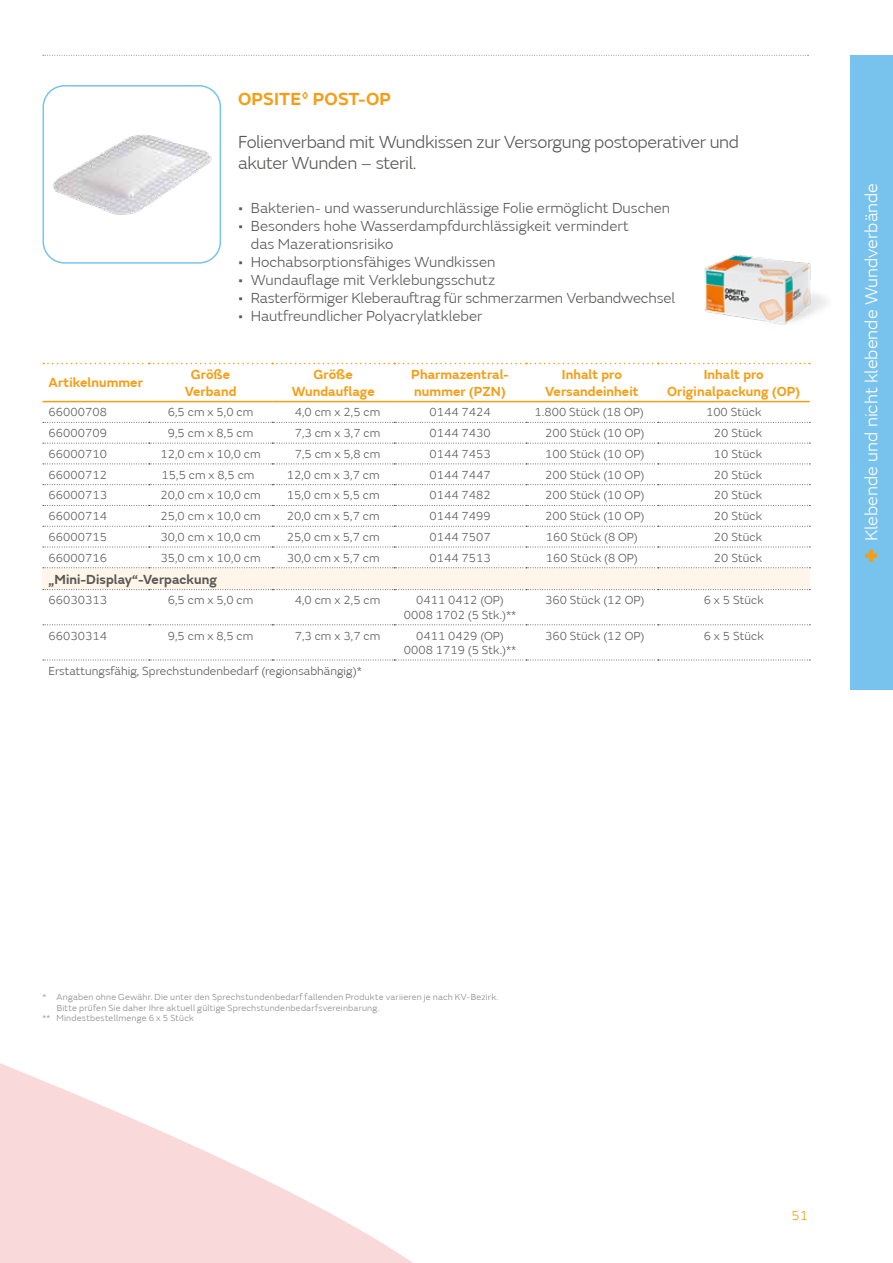
<style>
.page{position:relative;width:893px;height:1263px;background:#fff}
.page>*{position:absolute;margin:0;border:0;box-sizing:border-box;transform-origin:0 0}
.t1{font:300 18px/21.6px "SN Emeric";letter-spacing:-.02em;color:#575756}
.t2{font:300 18px "SN Emeric";color:#fff}
.t3{font:600 18px "SN Emeric";letter-spacing:.01em;color:#f59d15}
.t4{font:300 15px/18px "SN Emeric";color:#575756}
.t5{font:600 13.5px/16.2px "SN Emeric";letter-spacing:.005em;color:#f59d15;text-align:center}
.t6{font:600 13.5px "SN Emeric";letter-spacing:.005em;color:#575756}
.t7{font:300 13.5px "SN Emeric";color:#f59d15}
.t8{font:300 12px/14.4px "SN Emeric";letter-spacing:.005em;color:#575756;text-align:center}
.t9{font:300 9px "SN Emeric";letter-spacing:.025em;color:#878787}
</style>
<div class="page">
<svg style="left:43px;top:55px;width:765px;height:1px"></svg>
<svg style="left:0;top:1063px;width:413px;height:200px;fill:#f9d9da"></svg>
<div style="left:43px;top:568px;width:767px;height:22px;background:#fff5e8"></div>
<svg style="left:43px;top:363px;width:767px;height:38px"></svg>
<svg style="left:43px;top:422px;width:767px;height:1px"></svg>
<svg style="left:43px;top:443px;width:767px;height:1px"></svg>
<svg style="left:43px;top:463px;width:767px;height:1px"></svg>
<svg style="left:43px;top:484px;width:767px;height:1px"></svg>
<svg style="left:43px;top:505px;width:767px;height:1px"></svg>
<svg style="left:43px;top:526px;width:767px;height:1px"></svg>
<svg style="left:43px;top:547px;width:767px;height:1px"></svg>
<svg style="left:43px;top:567px;width:767px;height:1px"></svg>
<svg style="left:43px;top:624px;width:767px;height:1px"></svg>
<svg style="left:43px;top:660px;width:767px;height:1px"></svg>
<hr style="left:43px;top:401px;width:106px;height:1px;background:#f59d15">
<hr style="left:149px;top:401px;width:123px;height:1px;background:#f59d15">
<hr style="left:272px;top:401px;width:122px;height:1px;background:#f59d15">
<hr style="left:394px;top:401px;width:132px;height:1px;background:#f59d15">
<hr style="left:526px;top:401px;width:132px;height:1px;background:#f59d15">
<hr style="left:658px;top:401px;width:152px;height:1px;background:#f59d15">
<svg style="left:43px;top:589px;width:767px;height:1px"></svg>
<img style="left:43px;top:90px;width:175px;height:125px">
<div style="left:43px;top:85px;width:178px;height:179px;border:2px solid #78c3ed;border-radius:21px"></div>
<div style="left:850px;top:55px;width:43px;height:634px;background:#78c3ed"></div>
<svg style="left:865px;top:550px;width:12px;height:12px"></svg>
<img style="left:704px;top:254px;width:123px;height:71px">
<h1 class="t3" style="left:238px;top:87px;width:154px">OPSITE<sup>◊</sup> POST-OP</h1>
<h1 class="t1" style="left:238px;top:131px;width:502px">Folienverband mit Wundkissen zur Versorgung postoperativer und akuter Wunden – steril.</h1>
<p class="t4" style="left:238px;top:198px;width:434px">• Bakterien- und wasserundurchlässige Folie ermöglicht Duschen</p>
<p class="t4" style="left:251px;top:216px;width:380px;text-indent:-13px">• Besonders hohe Wasserdampfdurchlässigkeit vermindert das Mazerationsrisiko</p>
<p class="t4" style="left:238px;top:252px;width:259px">• Hochabsorptionsfähiges Wundkissen</p>
<p class="t4" style="left:238px;top:270px;width:259px">• Wundauflage mit Verklebungsschutz</p>
<p class="t4" style="left:238px;top:288px;width:438px">• Rasterförmiger Kleberauftrag für schmerzarmen Verbandwechsel</p>
<p class="t4" style="left:238px;top:306px;width:246px">• Hautfreundlicher Polyacrylatkleber</p>
<p class="t5" style="left:49px;top:375px;width:96px">Artikelnummer</p>
<p class="t5" style="left:185px;top:367px;width:53px">Größe<br>Verband</p>
<p class="t5" style="left:292px;top:367px;width:85px">Größe<br>Wundauflage</p>
<p class="t5" style="left:411px;top:367px;width:99px;text-align:left">Pharmazentral&shy;nummer (PZN)</p>
<p class="t5" style="left:545px;top:367px;width:95px">Inhalt pro<br>Versandeinheit</p>
<p class="t5" style="left:667px;top:367px;width:135px">Inhalt pro<br>Originalpackung (OP)</p>
<p class="t8" style="left:49px;top:405px;width:60px">66000708</p>
<p class="t8" style="left:168px;top:405px;width:87px">6,5 cm x 5,0 cm</p>
<p class="t8" style="left:295px;top:405px;width:87px">4,0 cm x 2,5 cm</p>
<p class="t8" style="left:429px;top:405px;width:63px">0144 7424</p>
<p class="t8" style="left:534px;top:405px;width:111px">1.800 Stück (18 OP)</p>
<p class="t8" style="left:706px;top:405px;width:57px">100 Stück</p>
<p class="t8" style="left:49px;top:426px;width:60px">66000709</p>
<p class="t8" style="left:168px;top:426px;width:87px">9,5 cm x 8,5 cm</p>
<p class="t8" style="left:295px;top:426px;width:87px">7,3 cm x 3,7 cm</p>
<p class="t8" style="left:429px;top:426px;width:63px">0144 7430</p>
<p class="t8" style="left:545px;top:426px;width:101px">200 Stück (10 OP)</p>
<p class="t8" style="left:714px;top:426px;width:50px">20 Stück</p>
<p class="t8" style="left:49px;top:447px;width:60px">66000710</p>
<p class="t8" style="left:160px;top:447px;width:102px">12,0 cm x 10,0 cm</p>
<p class="t8" style="left:295px;top:447px;width:87px">7,5 cm x 5,8 cm</p>
<p class="t8" style="left:429px;top:447px;width:63px">0144 7453</p>
<p class="t8" style="left:545px;top:447px;width:101px">100 Stück (10 OP)</p>
<p class="t8" style="left:714px;top:447px;width:50px">10 Stück</p>
<p class="t8" style="left:49px;top:467px;width:60px">66000712</p>
<p class="t8" style="left:162px;top:467px;width:94px">15,5 cm x 8,5 cm</p>
<p class="t8" style="left:287px;top:467px;width:94px">12,0 cm x 3,7 cm</p>
<p class="t8" style="left:429px;top:467px;width:63px">0144 7447</p>
<p class="t8" style="left:545px;top:467px;width:101px">200 Stück (10 OP)</p>
<p class="t8" style="left:714px;top:467px;width:50px">20 Stück</p>
<p class="t8" style="left:49px;top:488px;width:60px">66000713</p>
<p class="t8" style="left:160px;top:488px;width:102px">20,0 cm x 10,0 cm</p>
<p class="t8" style="left:287px;top:488px;width:94px">15,0 cm x 5,5 cm</p>
<p class="t8" style="left:429px;top:488px;width:63px">0144 7482</p>
<p class="t8" style="left:545px;top:488px;width:101px">200 Stück (10 OP)</p>
<p class="t8" style="left:714px;top:488px;width:50px">20 Stück</p>
<p class="t8" style="left:49px;top:509px;width:60px">66000714</p>
<p class="t8" style="left:160px;top:509px;width:102px">25,0 cm x 10,0 cm</p>
<p class="t8" style="left:287px;top:509px;width:94px">20,0 cm x 5,7 cm</p>
<p class="t8" style="left:429px;top:509px;width:63px">0144 7499</p>
<p class="t8" style="left:545px;top:509px;width:101px">200 Stück (10 OP)</p>
<p class="t8" style="left:714px;top:509px;width:50px">20 Stück</p>
<p class="t8" style="left:49px;top:530px;width:60px">66000715</p>
<p class="t8" style="left:160px;top:530px;width:102px">30,0 cm x 10,0 cm</p>
<p class="t8" style="left:287px;top:530px;width:94px">25,0 cm x 5,7 cm</p>
<p class="t8" style="left:429px;top:530px;width:63px">0144 7507</p>
<p class="t8" style="left:546px;top:530px;width:94px">160 Stück (8 OP)</p>
<p class="t8" style="left:714px;top:530px;width:50px">20 Stück</p>
<p class="t8" style="left:49px;top:550px;width:60px">66000716</p>
<p class="t8" style="left:160px;top:550px;width:102px">35,0 cm x 10,0 cm</p>
<p class="t8" style="left:287px;top:550px;width:94px">30,0 cm x 5,7 cm</p>
<p class="t8" style="left:429px;top:550px;width:63px">0144 7513</p>
<p class="t8" style="left:546px;top:550px;width:94px">160 Stück (8 OP)</p>
<p class="t8" style="left:714px;top:550px;width:50px">20 Stück</p>
<p class="t6" style="left:49px;top:570px;width:170px">„Mini-Display“-Verpackung</p>
<p class="t8" style="left:49px;top:593px;width:60px">66030313</p>
<p class="t8" style="left:168px;top:593px;width:87px">6,5 cm x 5,0 cm</p>
<p class="t8" style="left:295px;top:593px;width:87px">4,0 cm x 2,5 cm</p>
<p class="t8" style="left:404px;top:593px;width:114px">0411 0412 (OP)<br>0008 1702 (5 Stk.)**</p>
<p class="t8" style="left:545px;top:593px;width:101px">360 Stück (12 OP)</p>
<p class="t8" style="left:704px;top:593px;width:62px">6 x 5 Stück</p>
<p class="t8" style="left:49px;top:628px;width:60px">66030314</p>
<p class="t8" style="left:168px;top:628px;width:87px">9,5 cm x 8,5 cm</p>
<p class="t8" style="left:295px;top:628px;width:87px">7,3 cm x 3,7 cm</p>
<p class="t8" style="left:404px;top:628px;width:114px">0411 0429 (OP)<br>0008 1719 (5 Stk.)**</p>
<p class="t8" style="left:545px;top:628px;width:101px">360 Stück (12 OP)</p>
<p class="t8" style="left:704px;top:628px;width:62px">6 x 5 Stück</p>
<p class="t8" style="left:49px;top:663px;width:315px">Erstattungsfähig, Sprechstundenbedarf (regionsabhängig)*</p>
<h1 class="t2" style="left:860px;top:541px;width:360px;rotate:-90deg">Klebende und nicht klebende Wundverbände</h1>
<p class="t9" style="left:42px;top:991px;width:457px">* Angaben ohne Gewähr. Die unter den Sprechstundenbedarf fallenden Produkte variieren je nach KV-Bezirk.</p>
<p class="t9" style="left:57px;top:1002px;width:324px">Bitte prüfen Sie daher Ihre aktuell gültige Sprechstundenbedarfsvereinbarung.</p>
<p class="t9" style="left:42px;top:1013px;width:153px">** Mindestbestellmenge 6 x 5 Stück</p>
<p class="t7" style="left:792px;top:1208px;width:18px">51</p>
</div>
